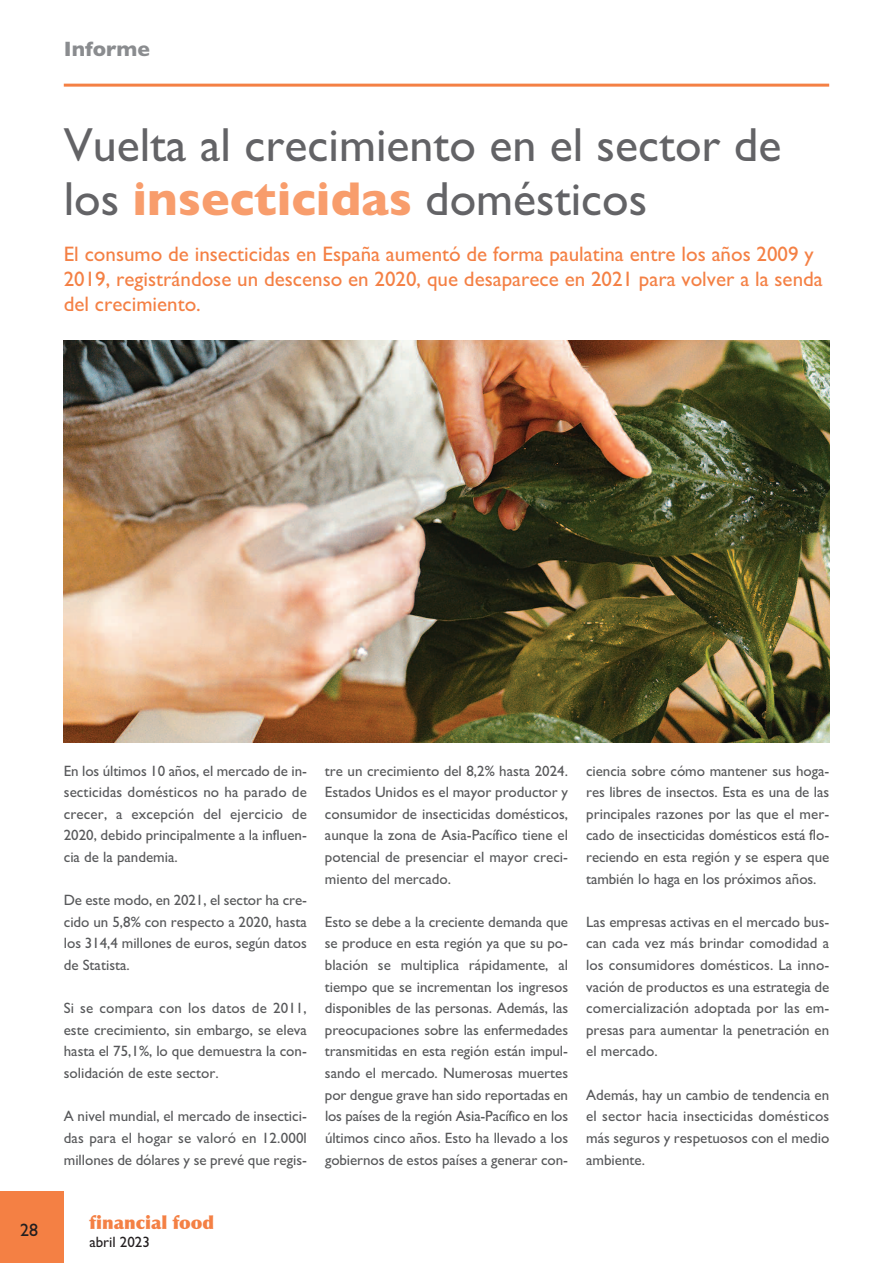
<style>
.page{position:relative;width:893px;height:1263px;background:#fff}
.page>*{position:absolute;margin:0;border:0;box-sizing:border-box;transform-origin:0 0}
.t1{font:48px/54px "Gill Sans";color:#636366}
.t2{font:21px/25.2px "Gill Sans";color:#f48044}
.t3{font:700 21px "Gill Sans";color:#8a8c8f}
.t4{font:900 18px "Optima";color:#f48044}
.t5{font:18px "Gill Sans";color:#231f20}
.t6{font:15px/21.6px "Gill Sans";color:#57585a;text-align:justify}
.t7{font:15px "Gill Sans";color:#231f20}
.s1{font-weight:700;color:#f89d6c}
</style>
<div class="page">
<hr style="left:64px;top:84px;width:765px;height:3px;background:#f48044">
<div style="left:0;top:1191px;width:64px;height:72px;background:#f48044"></div>
<img style="left:64px;top:340px;width:765px;height:402px">
<h2 class="t3" style="left:64px;top:36px;width:88px">Informe</h2>
<h1 class="t1" style="left:64px;top:117px;width:719px">Vuelta al crecimiento en el sector de los <span class="s1">insecticidas</span> domésticos</h1>
<h2 class="t2" style="left:64px;top:241px;width:761px">El consumo de insecticidas en España aumentó de forma paulatina entre los años 2009 y<br>2019, registrándose un descenso en 2020, que desaparece en 2021 para volver a la senda del crecimiento.</h2>
<p class="t5" style="left:20px;top:1219px;width:19px">28</p>
<p class="t6" style="left:64px;top:760px;width:245px">En los últimos 10 años, el mercado de in&shy;secticidas domésticos no ha parado de crecer, a excepción del ejercicio de 2020, debido principalmente a la influen&shy;cia de la pandemia.</p>
<p class="t6" style="left:64px;top:889px;width:245px">De este modo, en 2021, el sector ha cre&shy;cido un 5,8% con respecto a 2020, hasta los 314,4 millones de euros, según datos de Statista.</p>
<p class="t6" style="left:64px;top:997px;width:245px">Si se compara con los datos de 2011, este crecimiento, sin embargo, se eleva hasta el 75,1%, lo que demuestra la con&shy;solidación de este sector.</p>
<p class="t6" style="left:64px;top:1105px;width:245px">A nivel mundial, el mercado de insectici&shy;das para el hogar se valoró en 12.000l millones de dólares y se prevé que regis-</p>
<p class="t6" style="left:325px;top:760px;width:245px">tre un crecimiento del 8,2% hasta 2024.<br>Estados Unidos es el mayor productor y consumidor de insecticidas domésticos, aunque la zona de Asia-Pacífico tiene el potencial de presenciar el mayor creci&shy;miento del mercado.</p>
<p class="t6" style="left:325px;top:911px;width:245px">Esto se debe a la creciente demanda que se produce en esta región ya que su po&shy;blación se multiplica rápidamente, al tiempo que se incrementan los ingresos disponibles de las personas. Además, las preocupaciones sobre las enfermedades transmitidas en esta región están impul&shy;sando el mercado. Numerosas muertes por dengue grave han sido reportadas en los países de la región Asia-Pacífico en los últimos cinco años. Esto ha llevado a los gobiernos de estos países a generar con-</p>
<p class="t6" style="left:586px;top:760px;width:245px">ciencia sobre cómo mantener sus hoga&shy;res libres de insectos. Esta es una de las principales razones por las que el mer&shy;cado de insecticidas domésticos está flo&shy;reciendo en esta región y se espera que también lo haga en los próximos años.</p>
<p class="t6" style="left:586px;top:911px;width:245px">Las empresas activas en el mercado bus&shy;can cada vez más brindar comodidad a los consumidores domésticos. La inno&shy;vación de productos es una estrategia de comercialización adoptada por las em&shy;presas para aumentar la penetración en el mercado.</p>
<p class="t6" style="left:586px;top:1084px;width:245px">Además, hay un cambio de tendencia en el sector hacia insecticidas domésticos más seguros y respetuosos con el medio ambiente.</p>
<p class="t4" style="left:89px;top:1211px;width:126px">financial food</p>
<p class="t7" style="left:89px;top:1233px;width:62px">abril 2023</p>
</div>
